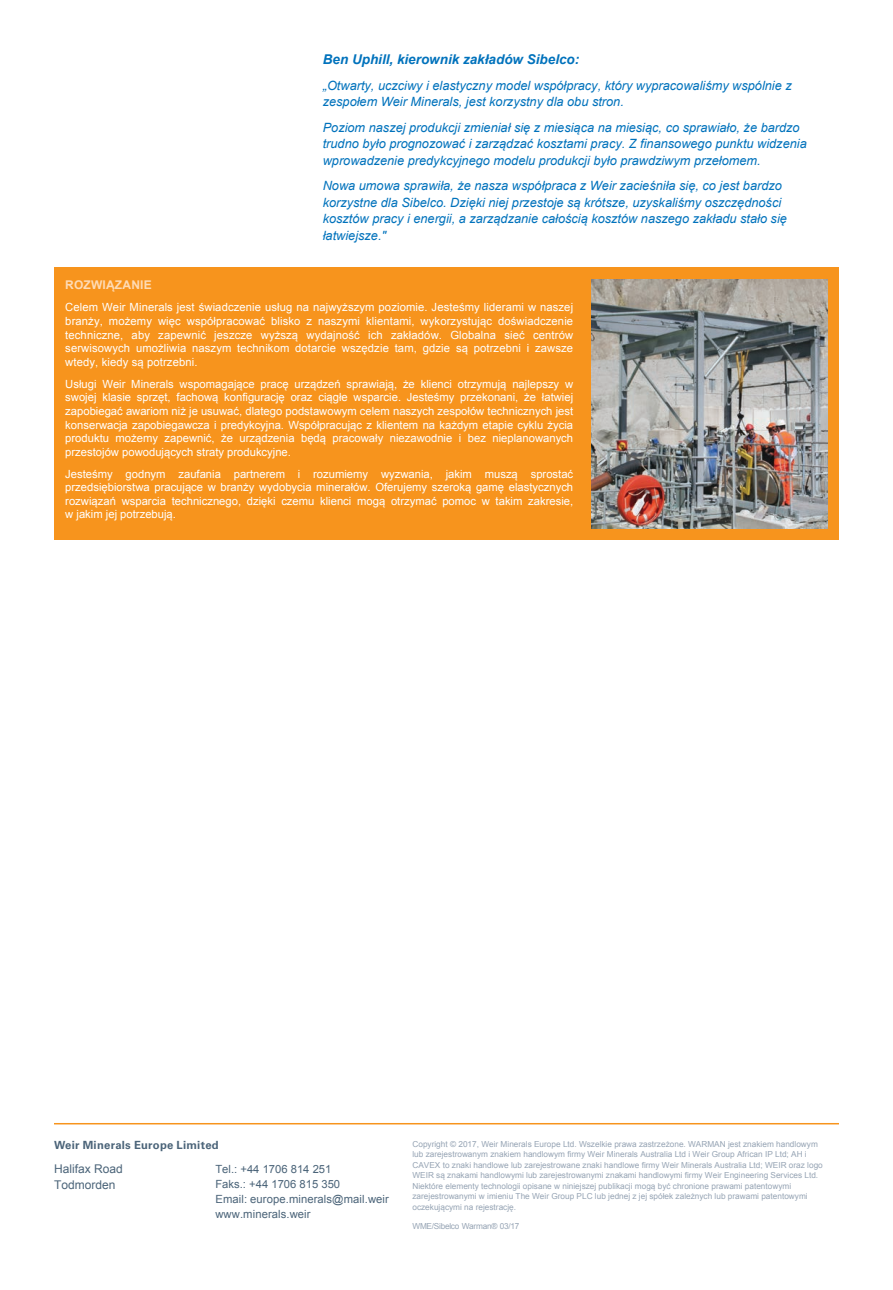
<style>
.page{position:relative;width:893px;height:1290px;background:#fff}
.page>*{position:absolute;margin:0;border:0;box-sizing:border-box;transform-origin:0 0}
.Body_UnivLight_9_12{font:italic 700 13.5px "Arial";color:#0072bc}
.Body_UnivLight_9_12-2{font:italic 12.75px/16.5px "Arial";color:#0072bc}
.Body_UnivLight_9_12-3{font:700 12px "Arial";letter-spacing:.015em;color:#fedbb5}
.Body_UnivLight_9_12-4{font:11.25px/13.6px "Arial";color:#fff;text-align:justify}
.Body_UnivLight_9_12-5{font:11.25px/15px "Arial";letter-spacing:.01em;color:#4b6479}
.Body_UnivLight_9_12-6{font:700 11.25px "Univers LT Std";letter-spacing:.025em;color:#4b6479}
.Body_UnivLight_9_12-7{font:8.25px/10.5px "Arial";color:#96a4b4}
.Body_UnivLight_9_12-8{font:8.25px "Arial";letter-spacing:-.03em;color:#96a4b4}
</style>
<div class="page">
<hr style="left:54px;top:1123px;width:785px;height:1px;background:#f7941d">
<div style="left:54px;top:268px;width:785px;height:272px;background:#f7941d"></div>
<img style="left:591px;top:280px;width:236px;height:248px">
<p class="Body_UnivLight_9_12" style="left:323px;top:51px;width:258px">Ben Uphill, kierownik zakładów Sibelco:</p>
<p class="Body_UnivLight_9_12-2" style="left:323px;top:77px;width:471px">„Otwarty, uczciwy i elastyczny model współpracy, który wypracowaliśmy wspólnie z zespołem Weir Minerals, jest korzystny dla obu stron.</p>
<p class="Body_UnivLight_9_12-2" style="left:323px;top:119px;width:485px">Poziom naszej produkcji zmieniał się z miesiąca na miesiąc, co sprawiało, że bardzo trudno było prognozować i zarządzać kosztami pracy. Z finansowego punktu widzenia wprowadzenie predykcyjnego modelu produkcji było prawdziwym przełomem.</p>
<p class="Body_UnivLight_9_12-2" style="left:323px;top:178px;width:466px">Nowa umowa sprawiła, że nasza współpraca z Weir zacieśniła się, co jest bardzo korzystne dla Sibelco. Dzięki niej przestoje są krótsze, uzyskaliśmy oszczędności kosztów pracy i energii, a zarządzanie całością kosztów naszego zakładu stało się łatwiejsze."</p>
<p class="Body_UnivLight_9_12-3" style="left:65px;top:277px;width:88px">ROZWIĄZANIE</p>
<p class="Body_UnivLight_9_12-4" style="left:65px;top:301px;width:509px">Celem Weir Minerals jest świadczenie usług na najwyższym poziomie. Jesteśmy liderami w naszej branży, możemy więc współpracować blisko z naszymi klientami, wykorzystując doświadczenie techniczne, aby zapewnić jeszcze wyższą wydajność ich zakładów. Globalna sieć centrów serwisowych umożliwia naszym technikom dotarcie wszędzie tam, gdzie są potrzebni i zawsze wtedy, kiedy są potrzebni.</p>
<p class="Body_UnivLight_9_12-4" style="left:65px;top:377px;width:509px">Usługi Weir Minerals wspomagające pracę urządzeń sprawiają, że klienci otrzymują najlepszy w swojej klasie sprzęt, fachową konfigurację oraz ciągłe wsparcie. Jesteśmy przekonani, że łatwiej zapobiegać awariom niż je usuwać, dlatego podstawowym celem naszych zespołów technicznych jest konserwacja zapobiegawcza i predykcyjna. Współpracując z klientem na każdym etapie cyklu życia produktu możemy zapewnić, że urządzenia będą pracowały niezawodnie i bez nieplanowanych przestojów powodujących straty produkcyjne.</p>
<p class="Body_UnivLight_9_12-4" style="left:65px;top:467px;width:509px">Jesteśmy godnym zaufania partnerem i rozumiemy wyzwania, jakim muszą sprostać przedsiębiorstwa pracujące w branży wydobycia minerałów. Oferujemy szeroką gamę elastycznych rozwiązań wsparcia technicznego, dzięki czemu klienci mogą otrzymać pomoc w takim zakresie, w jakim jej potrzebują.</p>
<p class="Body_UnivLight_9_12-6" style="left:54px;top:1138px;width:166px">Weir Minerals Europe Limited</p>
<p class="Body_UnivLight_9_12-5" style="left:215px;top:1161px;width:175px">Tel.: +44 1706 814 251<br>Faks.: +44 1706 815 350<br>Email: europe.minerals@mail.weir www.minerals.weir</p>
<p class="Body_UnivLight_9_12-7" style="left:412px;top:1138px;width:412px">Copyright © 2017, Weir Minerals Europe Ltd. Wszelkie prawa zastrzeżone. WARMAN jest znakiem handlowym lub zarejestrowanym znakiem handlowym firmy Weir Minerals Australia Ltd i Weir Group African IP Ltd; AH i CAVEX to znaki handlowe lub zarejestrowane znaki handlowe firmy Weir Minerals Australia Ltd; WEIR oraz logo WEIR są znakami handlowymi lub zarejestrowanymi znakami handlowymi firmy Weir Engineering Services Ltd.<br>Niektóre elementy technologii opisane w niniejszej publikacji mogą być chronione prawami patentowymi zarejestrowanymi w imieniu The Weir Group PLC lub jednej z jej spółek zależnych lub prawami patentowymi oczekującymi na rejestrację.</p>
<p class="Body_UnivLight_9_12-8" style="left:412px;top:1221px;width:108px">WME/Sibelco Warman® 03/17</p>
</div>
